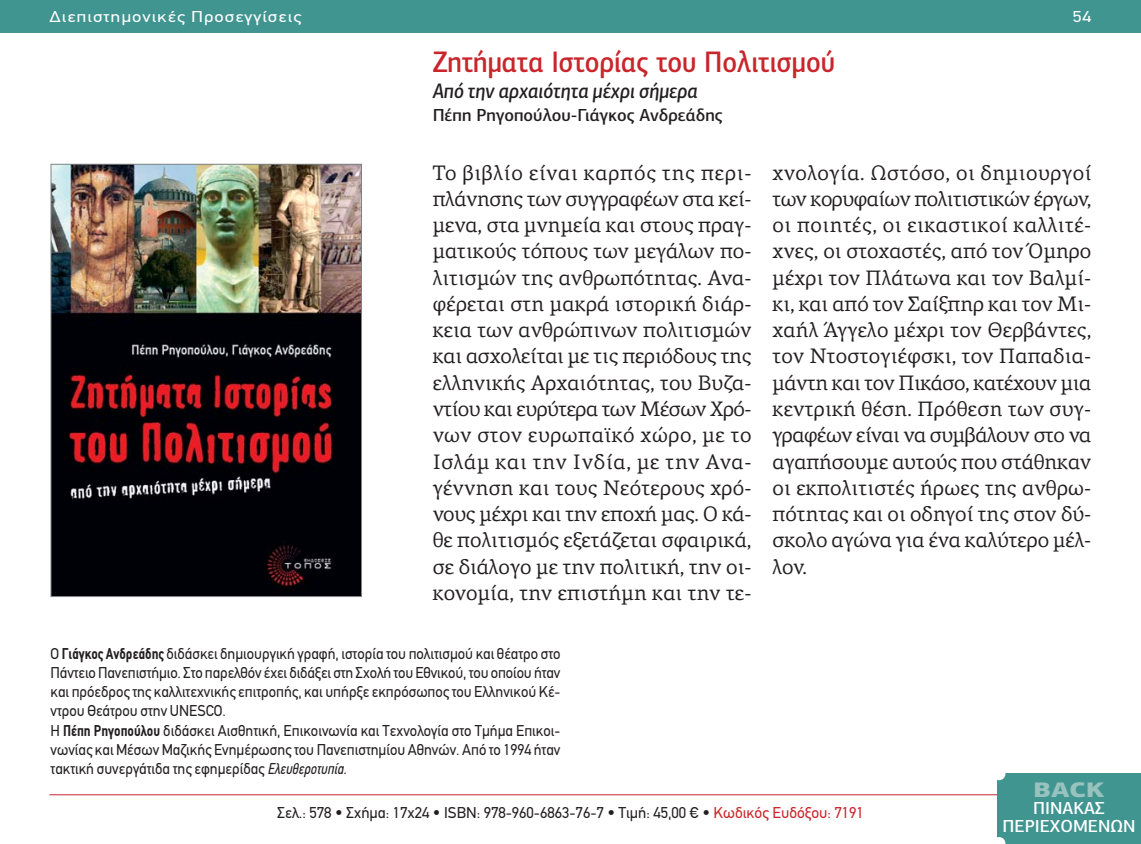
<style>
.page{position:relative;width:1141px;height:844px;background:#fff}
.page>*{position:absolute;margin:0;border:0;box-sizing:border-box;transform-origin:0 0}
.t1{font:500 29.75px "PF Agora Sans Pro";color:#c9252b;scale:.9 1}
.t2{font:21px/26.2px "PF Agora Serif Pro";color:#231f20;text-align:justify}
.t3{font:italic 500 21px "PF Agora Sans Pro";color:#231f20;scale:.9 1}
.t4{font:900 21px "PF Agora Sans Pro";color:#98c2be;scale:1.2 1}
.t5{font:500 17.5px "PF Agora Sans Pro";color:#231f20}
.t6{font:500 17.5px/17.5px "PF Agora Sans Pro";color:#fff;text-align:center}
.t7{font:15.75px/19.2px "PF Din Text";color:#231f20;scale:.95 1}
.t8{font:15.75px "PF Din Text";color:#231f20}
.t9{font:15.75px "PF Din Text";letter-spacing:.05em;color:#fff;scale:1.2 1}
.s1{font-family:"PF Din Text Condensed";font-weight:700}
.s2{font-family:"PF Din Text Condensed";font-style:italic}
.s3{color:#c9252b}
</style>
<div class="page">
<img style="left:53px;top:166px;width:307px;height:429px">
<div style="left:51px;top:164px;width:311px;height:433px;border:1px solid #808285"></div>
<hr style="left:50px;top:794px;width:1041px;height:1px;background:#c9252b">
<div style="left:0;top:0;width:1141px;height:32px;background:#409591"></div>
<div style="left:997px;top:772px;width:144px;height:71px;background:#409591"></div>
<div style="left:993px;top:767px;width:12px;height:13px;background:#fff;border-radius:50%"></div>
<svg style="left:997px;top:837px;width:8px;height:6px"></svg>
<p class="t9" style="left:50px;top:11px;width:211px">Διεπιστημονικές Προσεγγίσεις</p>
<p class="t9" style="left:1073px;top:11px;width:17px">54</p>
<h1 class="t1" style="left:433px;top:51px;width:449px">Ζητήματα Ιστορίας του Πολιτισμού</h1>
<p class="t3" style="left:433px;top:79px;width:296px">Από την αρχαιότητα μέχρι σήμερα</p>
<p class="t5" style="left:433px;top:108px;width:292px">Πέπη Ρηγοπούλου-Γιάγκος Ανδρεάδης</p>
<p class="t2" style="left:433px;top:161px;width:320px">Το βιβλίο είναι καρπός της περι&shy;πλάνησης των συγγραφέων στα κεί&shy;μενα, στα μνημεία και στους πραγ&shy;ματικούς τόπους των μεγάλων πο&shy;λιτισμών της ανθρωπότητας. Ανα&shy;φέρεται στη μακρά ιστορική διάρ&shy;κεια των ανθρώπινων πολιτισμών και ασχολείται με τις περιόδους της ελληνικής Αρχαιότητας, του Βυζα&shy;ντίου και ευρύτερα των Μέσων Χρό&shy;νων στον ευρωπαϊκό χώρο, με το Ισλάμ και την Ινδία, με την Ανα&shy;γέννηση και τους Νεότερους χρό&shy;νους μέχρι και την εποχή μας. Ο κά&shy;θε πολιτισμός εξετάζεται σφαιρικά, σε διάλογο με την πολιτική, την οι&shy;κονομία, την επιστήμη και την τε-</p>
<p class="t2" style="left:772px;top:161px;width:320px">χνολογία. Ωστόσο, οι δημιουργοί των κορυφαίων πολιτιστικών έργων, οι ποιητές, οι εικαστικοί καλλιτέ&shy;χνες, οι στοχαστές, από τον Όμηρο μέχρι τον Πλάτωνα και τον Βαλμί&shy;κι, και από τον Σαίξπηρ και τον Μι&shy;χαήλ Άγγελο μέχρι τον Θερβάντες, τον Ντοστογιέφσκι, τον Παπαδια&shy;μάντη και τον Πικάσο, κατέχουν μια κεντρική θέση. Πρόθεση των συγ&shy;γραφέων είναι να συμβάλουν στο να αγαπήσουμε αυτούς που στάθηκαν οι εκπολιτιστές ήρωες της ανθρω&shy;πότητας και οι οδηγοί της στον δύ&shy;σκολο αγώνα για ένα καλύτερο μέλ&shy;λον.</p>
<p class="t7" style="left:51px;top:645px;width:538px">Ο <span class="s1">Γιάγκος Ανδρεάδης</span> διδάσκει δημιουργική γραφή, ιστορία του πολιτισμού και θέατρο στο Πάντειο Πανεπιστήμιο. Στο παρελθόν έχει διδάξει στη Σχολή του Εθνικού, του οποίου ήταν και πρόεδρος της καλλιτεχνικής επιτροπής, και υπήρξε εκπρόσωπος του Ελληνικού Κέ&shy;ντρου Θεάτρου στην UNESCO.<br>Η <span class="s1">Πέπη Ρηγοπούλου</span> διδάσκει Αισθητική, Επικοινωνία και Τεχνολογία στο Τμήμα Επικοι&shy;νωνίας και Μέσων Μαζικής Ενημέρωσης του Πανεπιστημίου Αθηνών. Από το 1994 ήταν τακτική συνεργάτιδα της εφημερίδας <span class="s2">Ελευθεροτυπία</span>.</p>
<p class="t8" style="left:277px;top:806px;width:588px">Σελ.: 578 • Σχήμα: 17x24 • ISBN: 978-960-6863-76-7 • Τιμή: 45,00 € • <span class="s3">Κωδικός Ευδόξου: 7191</span></p>
<p class="t4" style="left:1034px;top:777px;width:61px">BACK</p>
<p class="t6" style="left:1003px;top:801px;width:134px">ΠΙΝΑΚΑΣ<br>ΠΕΡΙΕΧΟΜΕΝΩΝ</p>
</div>
